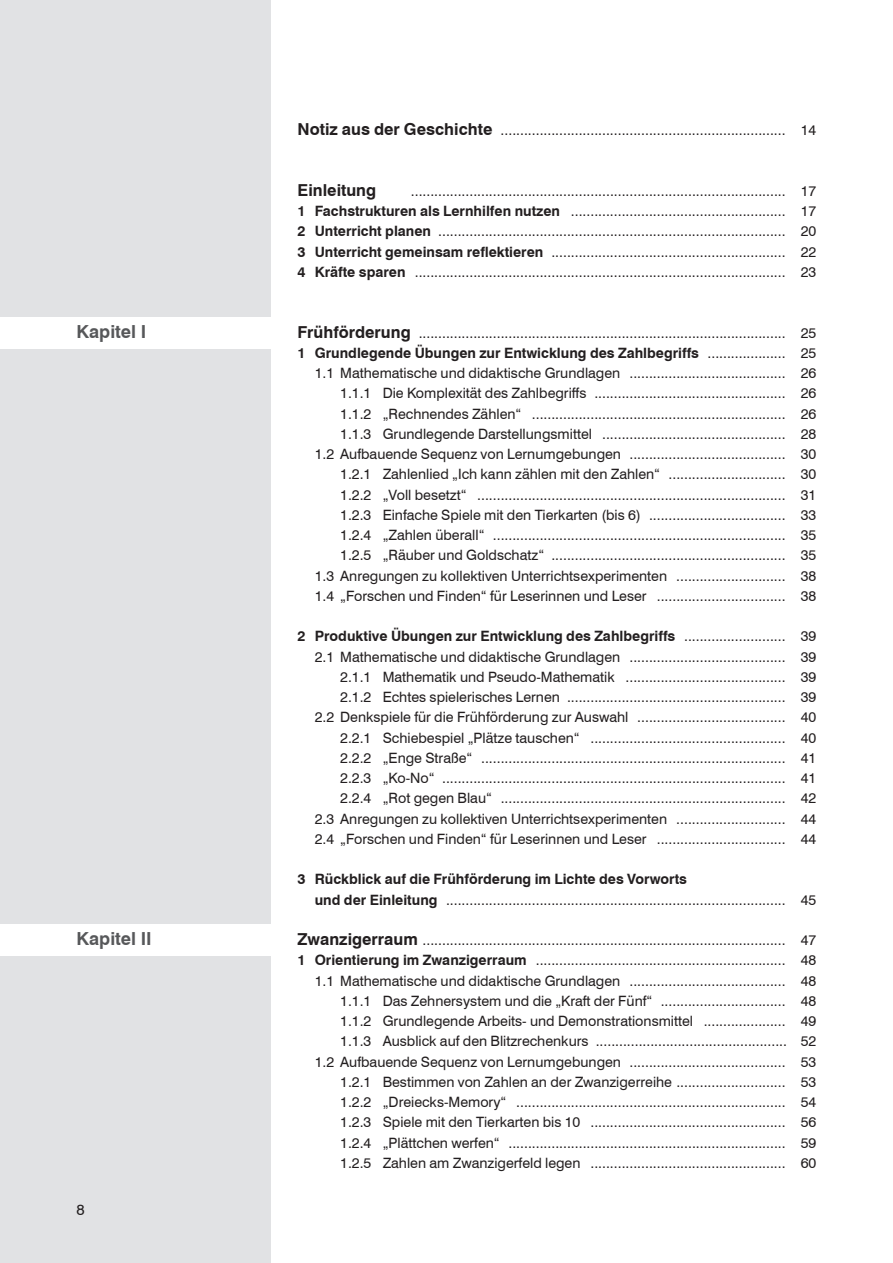
<style>
.page{position:relative;width:893px;height:1263px;background:#fff}
.page>*{position:absolute;margin:0;border:0;box-sizing:border-box;transform-origin:0 0}
._3f_Kasten_grau_HINW{font:700 18px "Swiss 721 BT";color:#57585a}
.Inhalt_Ü0{font:700 16.5px "Swiss 721 BT";color:#231f20}
.t1{font:15px "Swiss 721 BT";color:#231f20}
.Inhalt_Ü1{font:14.25px/20.2px "Swiss 721 BT";color:#231f20}
.Inhalt_Ü2{font:14.25px/20.2px "Swiss 721 BT";color:#231f20;text-align:right}
.Inhalt_Ü0-2{font:14.25px "Swiss 721 BT";color:#231f20}
.Inhalt_Ü1-2{font:700 14.25px "Swiss 721 BT";color:#231f20}
.s1{font-weight:700;font-size:16.5px}
.s2{font-weight:700}
.s3{font-weight:400}
</style>
<div class="page">
<div style="left:0;top:0;width:270px;height:1263px;background:#e1e2e4"></div>
<div style="left:0;top:317px;width:270px;height:32px;background:#fff"></div>
<div style="left:0;top:924px;width:270px;height:32px;background:#fff"></div>
<p class="_3f_Kasten_grau_HINW" style="left:77px;top:320px;width:71px">Kapitel I</p>
<p class="_3f_Kasten_grau_HINW" style="left:77px;top:928px;width:77px">Kapitel II</p>
<p class="t1" style="left:77px;top:1200px;width:10px">8</p>
<p class="Inhalt_Ü0-2" style="left:298px;top:121px;width:520px"><span class="s1">Notiz aus der Geschichte</span> ......................................................................... 14</p>
<p class="Inhalt_Ü0" style="left:298px;top:180px;width:80px">Einleitung</p>
<p class="Inhalt_Ü0-2" style="left:411px;top:182px;width:407px">................................................................................................ 17</p>
<p class="Inhalt_Ü1" style="left:298px;top:201px;width:520px"><span class="s2">1 Fachstrukturen als Lernhilfen nutzen</span> ....................................................... 17</p>
<p class="Inhalt_Ü1" style="left:298px;top:221px;width:520px"><span class="s2">2 Unterricht planen</span> ......................................................................................... 20</p>
<p class="Inhalt_Ü1" style="left:298px;top:241px;width:520px"><span class="s2">3 Unterricht gemeinsam reflektieren</span> ............................................................ 22</p>
<p class="Inhalt_Ü1" style="left:298px;top:261px;width:520px"><span class="s2">4 Kräfte sparen</span> ............................................................................................... 23</p>
<p class="Inhalt_Ü0-2" style="left:298px;top:324px;width:520px"><span class="s1">Frühförderung</span> .............................................................................................. 25</p>
<p class="Inhalt_Ü1-2" style="left:298px;top:344px;width:520px">1 Grundlegende Übungen zur Entwicklung des Zahlbegriffs <span class="s3">.................... 25</span></p>
<p class="Inhalt_Ü1" style="left:315px;top:363px;width:503px">1.1 Mathematische und didaktische Grundlagen ........................................ 26</p>
<p class="Inhalt_Ü1" style="left:340px;top:383px;width:478px">1.1.1 Die Komplexität des Zahlbegriffs ................................................. 26</p>
<p class="Inhalt_Ü1" style="left:340px;top:403px;width:478px">1.1.2 „Rechnendes Zählen“ ................................................................. 26</p>
<p class="Inhalt_Ü1" style="left:340px;top:423px;width:478px">1.1.3 Grundlegende Darstellungsmittel ............................................... 28</p>
<p class="Inhalt_Ü1" style="left:315px;top:444px;width:503px">1.2 Aufbauende Sequenz von Lernumgebungen ........................................ 30</p>
<p class="Inhalt_Ü2" style="left:340px;top:464px;width:478px">1.2.1 Zahlenlied „Ich kann zählen mit den Zahlen“ .............................. 30</p>
<p class="Inhalt_Ü2" style="left:340px;top:484px;width:478px">1.2.2 „Voll besetzt“ ............................................................................... 31</p>
<p class="Inhalt_Ü2" style="left:340px;top:504px;width:478px">1.2.3 Einfache Spiele mit den Tierkarten (bis 6) ................................... 33</p>
<p class="Inhalt_Ü2" style="left:340px;top:525px;width:478px">1.2.4 „Zahlen überall“ ........................................................................... 35</p>
<p class="Inhalt_Ü2" style="left:340px;top:545px;width:478px">1.2.5 „Räuber und Goldschatz“ ............................................................ 35</p>
<p class="Inhalt_Ü1" style="left:315px;top:565px;width:503px">1.3 Anregungen zu kollektiven Unterrichtsexperimenten ............................ 38</p>
<p class="Inhalt_Ü1" style="left:315px;top:585px;width:503px">1.4 „Forschen und Finden“ für Leserinnen und Leser ................................. 38</p>
<p class="Inhalt_Ü1-2" style="left:298px;top:628px;width:520px">2 Produktive Übungen zur Entwicklung des Zahlbegriffs <span class="s3">.......................... 39</span></p>
<p class="Inhalt_Ü1" style="left:315px;top:646px;width:503px">2.1 Mathematische und didaktische Grundlagen ........................................ 39</p>
<p class="Inhalt_Ü2" style="left:340px;top:666px;width:478px">2.1.1 Mathematik und Pseudo-Mathematik ......................................... 39</p>
<p class="Inhalt_Ü2" style="left:340px;top:687px;width:478px">2.1.2 Echtes spielerisches Lernen ........................................................ 39</p>
<p class="Inhalt_Ü2" style="left:315px;top:707px;width:503px">2.2 Denkspiele für die Frühförderung zur Auswahl ...................................... 40</p>
<p class="Inhalt_Ü2" style="left:340px;top:727px;width:478px">2.2.1 Schiebespiel „Plätze tauschen“ .................................................. 40</p>
<p class="Inhalt_Ü2" style="left:340px;top:747px;width:478px">2.2.2 „Enge Straße“ .............................................................................. 41</p>
<p class="Inhalt_Ü2" style="left:340px;top:768px;width:478px">2.2.3 „Ko-No“ ........................................................................................ 41</p>
<p class="Inhalt_Ü2" style="left:340px;top:788px;width:478px">2.2.4 „Rot gegen Blau“ ......................................................................... 42</p>
<p class="Inhalt_Ü2" style="left:315px;top:808px;width:503px">2.3 Anregungen zu kollektiven Unterrichtsexperimenten ............................ 44</p>
<p class="Inhalt_Ü1" style="left:315px;top:828px;width:503px">2.4 „Forschen und Finden“ für Leserinnen und Leser ................................. 44</p>
<p class="Inhalt_Ü1" style="left:315px;top:869px;width:503px;text-indent:-17px"><span class="s2">3 Rückblick auf die Frühförderung im Lichte des Vorworts<br>und der Einleitung</span> ....................................................................................... 45</p>
<p class="Inhalt_Ü0-2" style="left:298px;top:931px;width:520px"><span class="s1">Zwanzigerraum</span> ............................................................................................. 47</p>
<p class="Inhalt_Ü1" style="left:298px;top:950px;width:520px"><span class="s2">1 Orientierung im Zwanzigerraum</span> ................................................................ 48</p>
<p class="Inhalt_Ü1" style="left:315px;top:970px;width:503px">1.1 Mathematische und didaktische Grundlagen ........................................ 48</p>
<p class="Inhalt_Ü2" style="left:340px;top:990px;width:478px">1.1.1 Das Zehnersystem und die „Kraft der Fünf“ ................................ 48</p>
<p class="Inhalt_Ü2" style="left:340px;top:1011px;width:478px">1.1.2 Grundlegende Arbeits- und Demonstrationsmittel ..................... 49</p>
<p class="Inhalt_Ü2" style="left:315px;top:1031px;width:503px">1.1.3 Ausblick auf den Blitzrechenkurs ................................................. 52<br>1.2 Aufbauende Sequenz von Lernumgebungen ........................................ 53</p>
<p class="Inhalt_Ü2" style="left:340px;top:1071px;width:478px">1.2.1 Bestimmen von Zahlen an der Zwanzigerreihe ............................ 53</p>
<p class="Inhalt_Ü1" style="left:340px;top:1092px;width:478px">1.2.2 „Dreiecks-Memory“ ..................................................................... 54</p>
<p class="Inhalt_Ü1" style="left:340px;top:1112px;width:478px">1.2.3 Spiele mit den Tierkarten bis 10 .................................................. 56</p>
<p class="Inhalt_Ü1" style="left:340px;top:1132px;width:478px">1.2.4 „Plättchen werfen“ ....................................................................... 59</p>
<p class="Inhalt_Ü1" style="left:340px;top:1152px;width:478px">1.2.5 Zahlen am Zwanzigerfeld legen .................................................. 60</p>
</div>
